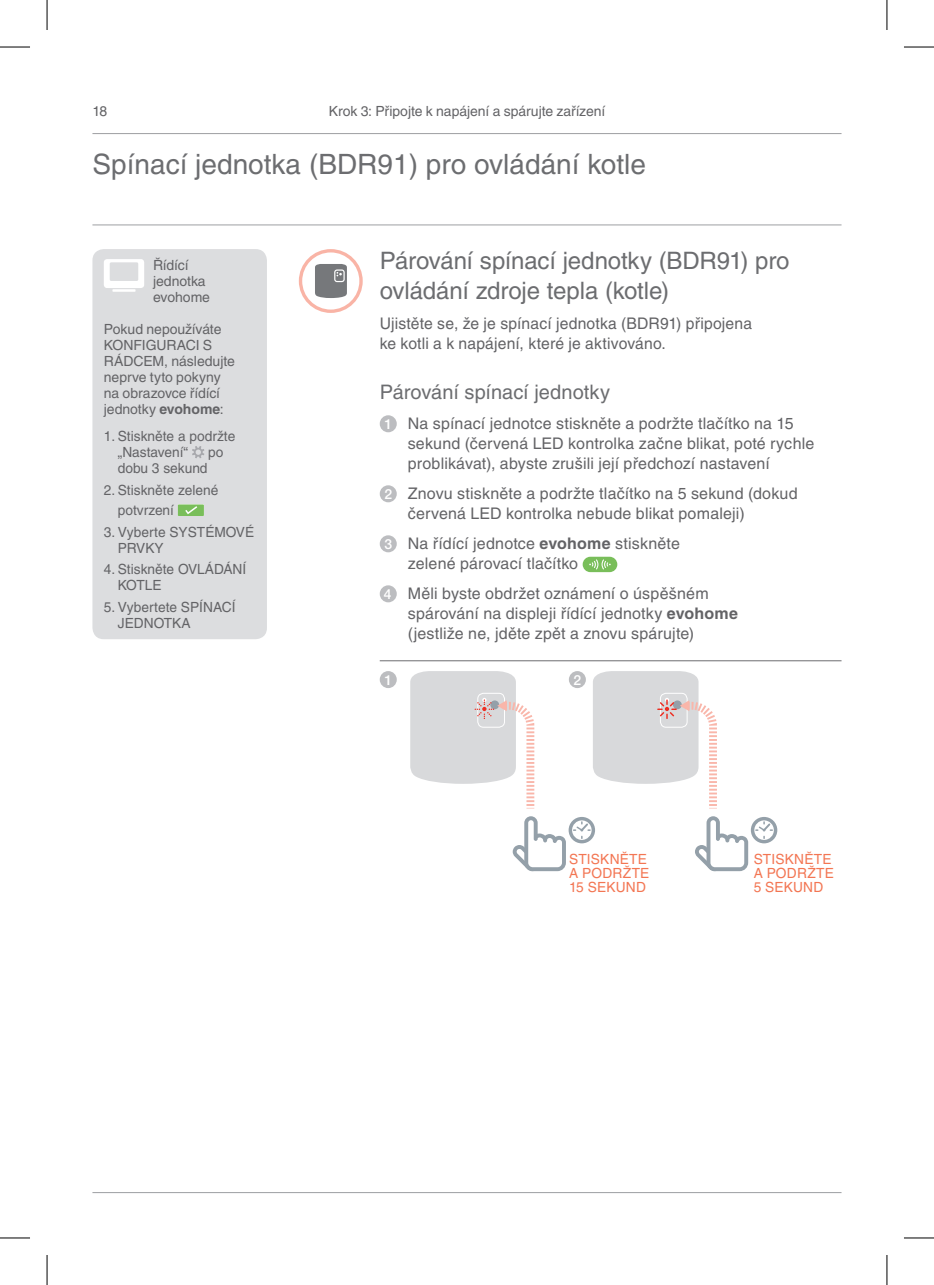
<style>
.page{position:relative;width:934px;height:1285px;background:#fff}
.page>*{position:absolute;margin:0;border:0;box-sizing:border-box;transform-origin:0 0}
.t1{font:28px "Helvetica CE";color:#6c6d70}
.t2{font:24px/30px "Helvetica CE";letter-spacing:-.005em;color:#6c6d70}
.t3{font:20px "Helvetica CE";color:#6c6d70}
.t4{font:16px/20px "Helvetica CE";letter-spacing:.01em;color:#636366}
.t5{font:14px/16px "Helvetica CE";color:#636366}
.t6{font:14px/14px "Helvetica CE";letter-spacing:.015em;color:#f37653}
.t7{font:500 14px "Helvetica Neue";color:#fff}
.s1{font-weight:700}
.s2{font-family:"Helvetica Neue";font-weight:500;font-size:14px;color:#fff}
</style>
<div class="page">
<hr style="left:92px;top:224px;width:749px;height:1px;background:#9d9fa2">
<hr style="left:92px;top:1192px;width:749px;height:1px;background:#9d9fa2">
<hr style="left:92px;top:133px;width:749px;height:1px;background:#9d9fa2">
<div style="left:379px;top:415px;width:17px;height:17px;background:#bcbdc0;border-radius:50%"></div>
<div style="left:379px;top:485px;width:17px;height:17px;background:#bcbdc0;border-radius:50%"></div>
<div style="left:379px;top:535px;width:17px;height:17px;background:#bcbdc0;border-radius:50%"></div>
<svg style="left:582px;top:557px;width:35px;height:15px"></svg>
<div style="left:379px;top:585px;width:17px;height:17px;background:#bcbdc0;border-radius:50%"></div>
<div style="left:92px;top:249px;width:175px;height:390px;background:#dcdddf;border-radius:11px"></div>
<svg style="left:192px;top:446px;width:12px;height:12px"></svg>
<svg style="left:178px;top:504px;width:26px;height:12px"></svg>
<div style="left:104px;top:259px;width:40px;height:29px;background:#fff;border-radius:3px"></div>
<div style="left:110px;top:262px;width:28px;height:19px;background:#dcdddf;border-radius:2px"></div>
<hr style="left:112px;top:289px;width:23px;height:3px;background:#fff">
<svg style="left:410px;top:671px;width:367px;height:200px"></svg>
<hr style="left:379px;top:660px;width:462px;height:1px;background:#6c6d70">
<div style="left:379px;top:671px;width:17px;height:17px;background:#bcbdc0;border-radius:50%"></div>
<div style="left:568px;top:671px;width:17px;height:17px;background:#bcbdc0;border-radius:50%"></div>
<svg style="left:299px;top:249px;width:63px;height:64px"></svg>
<hr style="left:0;top:47px;width:30px;height:1px;background:#000">
<hr style="left:903px;top:47px;width:30px;height:1px;background:#000">
<hr style="left:0;top:1237px;width:30px;height:1px;background:#000">
<hr style="left:903px;top:1237px;width:30px;height:1px;background:#000">
<hr style="left:47px;top:0;width:1px;height:30px;background:#000">
<hr style="left:47px;top:1255px;width:1px;height:30px;background:#000">
<hr style="left:886px;top:0;width:1px;height:30px;background:#000">
<hr style="left:886px;top:1255px;width:1px;height:30px;background:#000">
<p class="t5" style="left:92px;top:103px;width:16px">18</p>
<p class="t5" style="left:328px;top:103px;width:278px">Krok 3: Připojte k napájení a spárujte zařízení</p>
<h1 class="t1" style="left:92px;top:148px;width:555px">Spínací jednotka (BDR91) pro ovládání kotle</h1>
<p class="t5" style="left:153px;top:257px;width:58px">Řídící jednotka evohome</p>
<p class="t5" style="left:104px;top:321px;width:132px">Pokud nepoužíváte<br>KONFIGURACI S<br>RÁDCEM, následujte neprve tyto pokyny na obrazovce řídící jednotky <span class="s1">evohome</span>:</p>
<p class="t5" style="left:118px;top:428px;width:119px;text-indent:-14px">1. Stiskněte a podržte „Nastavení“</p>
<p class="t5" style="left:208px;top:444px;width:17px">po</p>
<p class="t5" style="left:118px;top:460px;width:91px">dobu 3 sekund</p>
<p class="t5" style="left:118px;top:480px;width:102px;line-height:20px;text-indent:-14px">2. Stiskněte zelené potvrzení</p>
<p class="t5" style="left:118px;top:523px;width:138px;text-indent:-14px">3. Vyberte SYSTÉMOVÉ<br>PRVKY</p>
<p class="t5" style="left:118px;top:561px;width:130px;text-indent:-14px">4. Stiskněte OVLÁDÁNÍ<br>KOTLE</p>
<p class="t5" style="left:118px;top:599px;width:119px;text-indent:-14px">5. Vybertete SPÍNACÍ<br>JEDNOTKA</p>
<h2 class="t2" style="left:379px;top:246px;width:411px">Párování spínací jednotky (BDR91) pro ovládání zdroje tepla (kotle)</h2>
<p class="t4" style="left:379px;top:313px;width:374px">Ujistěte se, že je spínací jednotka (BDR91) připojena ke kotli a k napájení, které je aktivováno.</p>
<p class="t3" style="left:379px;top:381px;width:232px">Párování spínací jednotky</p>
<p class="t4" style="left:407px;top:413px;width:408px;text-indent:-23px"><span class="s2">1</span> Na spínací jednotce stiskněte a podržte tlačítko na 15 sekund (červená LED kontrolka začne blikat, poté rychle problikávat), abyste zrušili její předchozí nastavení</p>
<p class="t4" style="left:407px;top:483px;width:391px;text-indent:-23px"><span class="s2">2</span> Znovu stiskněte a podržte tlačítko na 5 sekund (dokud červená LED kontrolka nebude blikat pomaleji)</p>
<p class="t4" style="left:407px;top:533px;width:273px;text-indent:-23px"><span class="s2">3</span> Na řídící jednotce <span class="s1">evohome</span> stiskněte zelené párovací tlačítko</p>
<p class="t4" style="left:407px;top:583px;width:331px;text-indent:-24px"><span class="s2">4</span> Měli byste obdržet oznámení o úspěšném spárování na displeji řídící jednotky <span class="s1">evohome </span>(jestliže ne, jděte zpět a znovu spárujte)</p>
<p class="t7" style="left:384px;top:671px;width:9px">1</p>
<p class="t7" style="left:573px;top:671px;width:9px">2</p>
<p class="t6" style="left:569px;top:852px;width:82px">STISKNĚTE<br>A PODRŽTE<br>15 SEKUND</p>
<p class="t6" style="left:753px;top:852px;width:82px">STISKNĚTE<br>A PODRŽTE<br>5 SEKUND</p>
</div>
